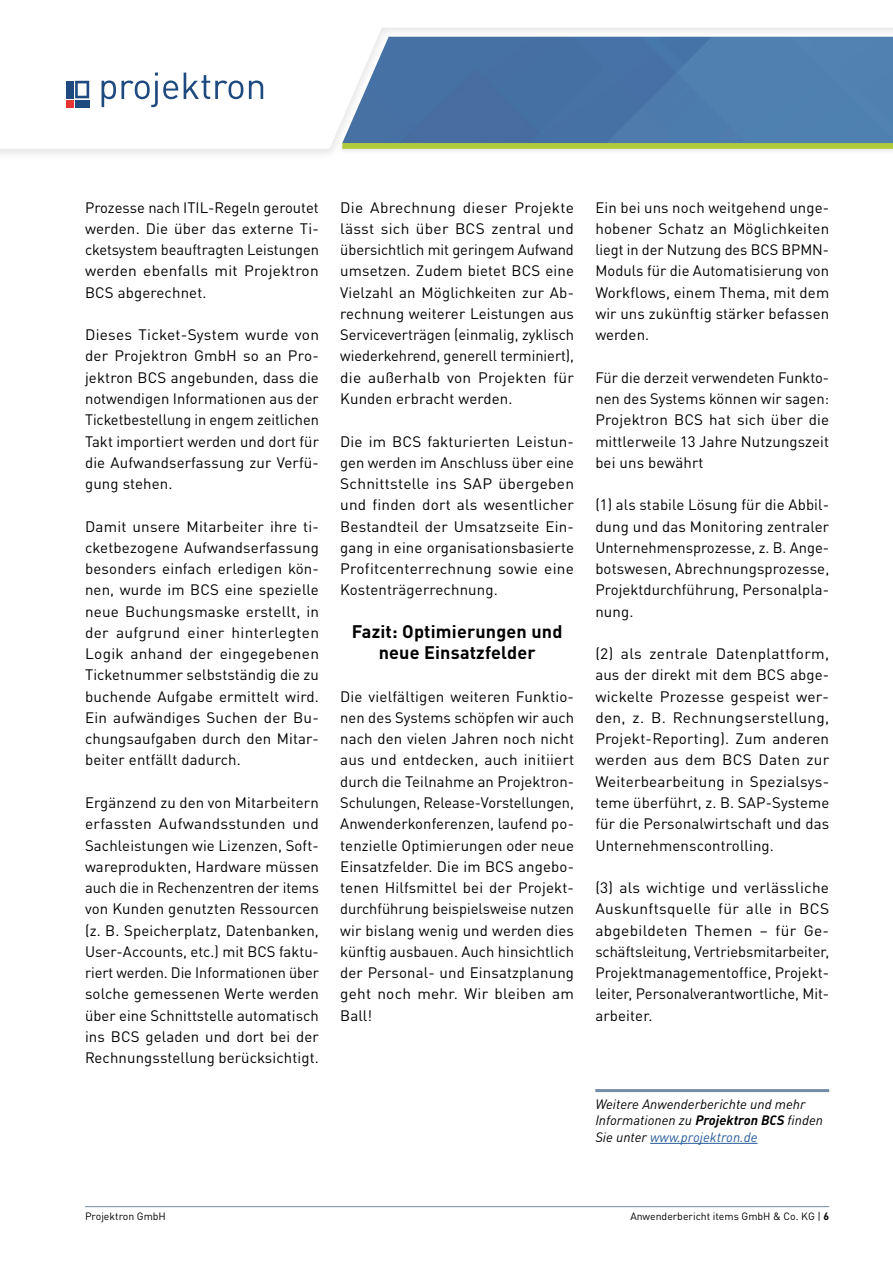
<style>
.page{position:relative;width:893px;height:1263px;background:#fff}
.page>*{position:absolute;margin:0;border:0;box-sizing:border-box;transform-origin:0 0}
.Zwischenüberschrift_zentriert{font:700 18px/21.3px "DIN Pro";letter-spacing:.01em;color:#000;text-align:center}
.M_Text{font:15px/21.3px "DIN Pro";letter-spacing:.01em;color:#000;text-align:justify}
.M_Ende{font:italic 13.5px/16.2px "DIN Pro";color:#000}
.Fußzeile_rechts{font:10.5px "DIN Pro";color:#000}
.Fußzeile_links{font:10.5px "DIN Pro";color:#000}
.s1{font-weight:700}
.s2{color:#275b9b}
</style>
<div class="page">
<hr style="left:85px;top:1206px;width:744px;height:1px;background:#738ca6">
<div style="left:0;top:0;width:893px;height:161px;background:#000;opacity:.1"></div>
<svg style="left:0;top:0;width:893px;height:149px"></svg>
<div style="left:49px;top:55px;width:232px;height:70px;background:#fff"></div>
<div style="left:66px;top:81px;width:7px;height:17px;background:#1f4a7f"></div>
<div style="left:66px;top:100px;width:7px;height:7px;background:#e63532"></div>
<div style="left:75px;top:100px;width:14px;height:7px;background:#1f4a7f"></div>
<svg style="left:75px;top:81px;width:14px;height:17px"></svg>
<svg style="left:102px;top:73px;width:76px;height:34px"></svg>
<svg style="left:184px;top:73px;width:59px;height:26px"></svg>
<svg style="left:249px;top:81px;width:14px;height:18px"></svg>
<hr style="left:595px;top:1089px;width:234px;height:3px;background:#738ca6">
<hr style="left:650px;top:1143px;width:108px;height:1px;background:#275b9b">
<p class="M_Text" style="left:85px;top:195px;width:235px">Prozesse nach ITIL-Regeln geroutet werden. Die über das externe Ti&shy;cketsystem beauftragten Leistungen werden ebenfalls mit Projektron BCS abgerechnet.</p>
<p class="M_Text" style="left:85px;top:323px;width:235px">Dieses Ticket-System wurde von der Projektron GmbH so an Pro&shy;jektron BCS angebunden, dass die notwendigen Informationen aus der Ticketbestellung in engem zeitlichen Takt importiert werden und dort für die Aufwandserfassung zur Verfü&shy;gung stehen.</p>
<p class="M_Text" style="left:85px;top:514px;width:235px">Damit unsere Mitarbeiter ihre ti&shy;cketbezogene Aufwandserfassung besonders einfach erledigen kön&shy;nen, wurde im BCS eine spezielle neue Buchungsmaske erstellt, in der aufgrund einer hinterlegten Logik anhand der eingegebenen Ticketnummer selbstständig die zu buchende Aufgabe ermittelt wird.<br>Ein aufwändiges Suchen der Bu&shy;chungsaufgaben durch den Mitar&shy;beiter entfällt dadurch.</p>
<p class="M_Text" style="left:85px;top:790px;width:235px">Ergänzend zu den von Mitarbeitern erfassten Aufwandsstunden und Sachleistungen wie Lizenzen, Soft&shy;wareprodukten, Hardware müssen auch die in Rechenzentren der items von Kunden genutzten Ressourcen (z. B. Speicherplatz, Datenbanken, User-Accounts, etc.) mit BCS faktu&shy;riert werden. Die Informationen über solche gemessenen Werte werden über eine Schnittstelle automatisch ins BCS geladen und dort bei der Rechnungsstellung berücksichtigt.</p>
<p class="M_Text" style="left:340px;top:195px;width:235px">Die Abrechnung dieser Projekte lässt sich über BCS zentral und übersichtlich mit geringem Aufwand umsetzen. Zudem bietet BCS eine Vielzahl an Möglichkeiten zur Ab&shy;rechnung weiterer Leistungen aus Serviceverträgen (einmalig, zyklisch wiederkehrend, generell terminiert), die außerhalb von Projekten für Kunden erbracht werden.</p>
<p class="M_Text" style="left:340px;top:429px;width:235px">Die im BCS fakturierten Leistun&shy;gen werden im Anschluss über eine Schnittstelle ins SAP übergeben und finden dort als wesentlicher Bestandteil der Umsatzseite Ein&shy;gang in eine organisationsbasierte Profitcenterrechnung sowie eine Kostenträgerrechnung.</p>
<p class="Zwischenüberschrift_zentriert" style="left:352px;top:618px;width:212px">Fazit: Optimierungen und neue Einsatzfelder</p>
<p class="M_Text" style="left:340px;top:684px;width:236px">Die vielfältigen weiteren Funktio&shy;nen des Systems schöpfen wir auch nach den vielen Jahren noch nicht aus und entdecken, auch initiiert durch die Teilnahme an Projektron-Schulungen, Release-Vorstellungen, Anwenderkonferenzen, laufend po&shy;tenzielle Optimierungen oder neue Einsatzfelder. Die im BCS angebo&shy;tenen Hilfsmittel bei der Projekt&shy;durchführung beispielsweise nutzen wir bislang wenig und werden dies künftig ausbauen. Auch hinsichtlich der Personal- und Einsatzplanung geht noch mehr. Wir bleiben am Ball!</p>
<p class="M_Text" style="left:595px;top:195px;width:235px">Ein bei uns noch weitgehend unge&shy;hobener Schatz an Möglichkeiten liegt in der Nutzung des BCS BPMN-Moduls für die Automatisierung von Workflows, einem Thema, mit dem wir uns zukünftig stärker befassen werden.</p>
<p class="M_Text" style="left:595px;top:365px;width:235px">Für die derzeit verwendeten Funkto&shy;nen des Systems können wir sagen:<br>Projektron BCS hat sich über die mittlerweile 13 Jahre Nutzungszeit bei uns bewährt</p>
<p class="M_Text" style="left:595px;top:493px;width:235px">(1) als stabile Lösung für die Abbil&shy;dung und das Monitoring zentraler Unternehmensprozesse, z. B. Ange&shy;botswesen, Abrechnungsprozesse, Projektdurchführung, Personalpla&shy;nung.</p>
<p class="M_Text" style="left:595px;top:642px;width:235px">(2) als zentrale Datenplattform, aus der direkt mit dem BCS abge&shy;wickelte Prozesse gespeist wer&shy;den, z. B. Rechnungserstellung, Projekt-Reporting). Zum anderen werden aus dem BCS Daten zur Weiterbearbeitung in Spezialsys&shy;teme überführt, z. B. SAP-Systeme für die Personalwirtschaft und das Unternehmenscontrolling.</p>
<p class="M_Text" style="left:595px;top:875px;width:236px">(3) als wichtige und verlässliche Auskunftsquelle für alle in BCS abgebildeten Themen – für Ge&shy;schäftsleitung, Vertriebsmitarbeiter, Projektmanagementoffice, Projekt&shy;leiter, Personalverantwortliche, Mit&shy;arbeiter.</p>
<p class="M_Ende" style="left:595px;top:1095px;width:229px">Weitere Anwenderberichte und mehr<br>Informationen zu <span class="s1">Projektron BCS</span> finden<br>Sie unter <span class="s2">www.projektron.de</span></p>
<p class="Fußzeile_links" style="left:85px;top:1208px;width:82px">Projektron GmbH</p>
<p class="Fußzeile_rechts" style="left:630px;top:1208px;width:200px">Anwenderbericht items GmbH &amp; Co. KG | <span class="s1">6</span></p>
</div>
